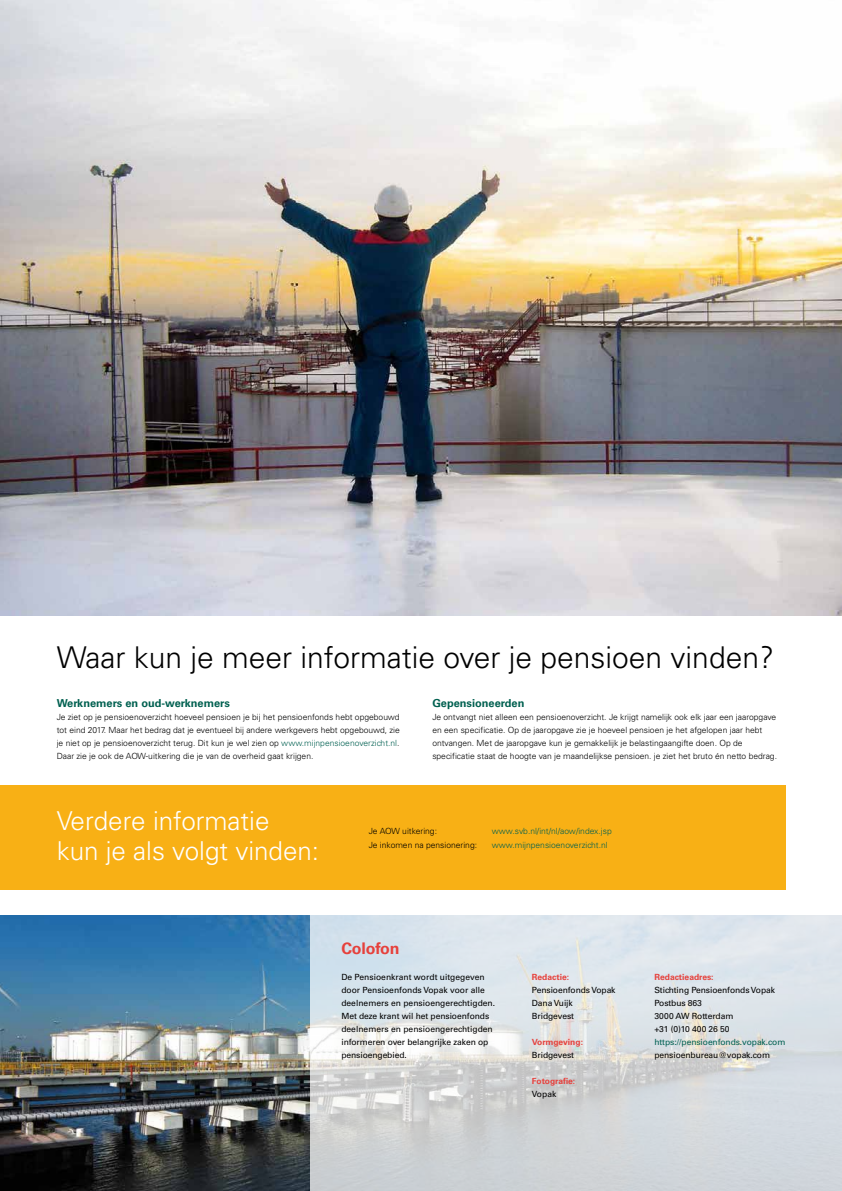
<style>
.page{position:relative;width:842px;height:1191px;background:#fff}
.page>*{position:absolute;margin:0;border:0;box-sizing:border-box;transform-origin:0 0}
.t1{font:300 30px "Univers";color:#000}
.t2{font:300 26px/30px "Univers";color:#fff}
.t3{font:700 16px "Univers";letter-spacing:-.01em;color:#e6413c}
.t4{font:700 11px "Univers";color:#006050}
.t5{font:300 8.5px/13px "Univers";color:#000;text-align:justify}
.t6{font:8.5px/13px "Univers";letter-spacing:-.01em;color:#000}
.t7{font:300 8.5px "Univers";color:#006051}
.t8{font:700 8.5px "Univers";color:#e6413c}
.t9{font:8.5px "Univers";letter-spacing:-.01em;color:#006051}
.s1{color:#006051}
</style>
<div class="page">
<img style="left:0;top:915px;width:310px;height:276px">
<svg style="left:310px;top:915px;width:532px;height:276px;background:#d7dde0"></svg>
<img style="left:0;top:0;width:842px;height:616px">
<div style="left:0;top:785px;width:785px;height:104px;background:#f8b015"></div>
<h1 class="t1" style="left:57px;top:639px;width:719px">Waar kun je meer informatie over je pensioen vinden?</h1>
<p class="t4" style="left:57px;top:696px;width:175px">Werknemers en oud-werknemers</p>
<p class="t5" style="left:57px;top:710px;width:345px">Je ziet op je pensioenoverzicht hoeveel pensioen je bij het pensioenfonds hebt opgebouwd tot eind 2017. Maar het bedrag dat je eventueel bij andere werkgevers hebt opgebouwd, zie je niet op je pensioenoverzicht terug. Dit kun je wel zien op <span class="s1">www.mijnpensioenoverzicht.nl</span>.<br>Daar zie je ook de AOW-uitkering die je van de overheid gaat krijgen.</p>
<p class="t4" style="left:432px;top:696px;width:94px">Gepensioneerden</p>
<p class="t5" style="left:432px;top:710px;width:346px;text-align:left">Je ontvangt niet alleen een pensioenoverzicht. Je krijgt namelijk ook elk jaar een jaaropgave en een specificatie. Op de jaaropgave zie je hoeveel pensioen je het afgelopen jaar hebt ontvangen. Met de jaaropgave kun je gemakkelijk je belastingaangifte doen. Op de specificatie staat de hoogte van je maandelijkse pensioen. je ziet het bruto én netto bedrag.</p>
<h2 class="t2" style="left:57px;top:806px;width:264px">Verdere informatie<br>kun je als volgt vinden:</h2>
<p class="t5" style="left:369px;top:824px;width:70px">Je AOW uitkering:</p>
<p class="t7" style="left:492px;top:825px;width:121px">www.svb.nl/int/nl/aow/index.jsp</p>
<p class="t5" style="left:369px;top:839px;width:110px">Je inkomen na pensionering:</p>
<p class="t7" style="left:492px;top:840px;width:117px">www.mijnpensioenoverzicht.nl</p>
<h3 class="t3" style="left:341px;top:939px;width:60px">Colofon</h3>
<p class="t6" style="left:341px;top:970px;width:155px">De Pensioenkrant wordt uitgegeven door Pensioenfonds Vopak voor alle deelnemers en pensioengerechtigden.<br>Met deze krant wil het pensioenfonds deelnemers en pensioengerechtigden informeren over belangrijke zaken op pensioengebied.</p>
<p class="t8" style="left:532px;top:972px;width:39px">Redactie:</p>
<p class="t6" style="left:532px;top:983px;width:85px">Pensioenfonds Vopak<br>Dana Vuijk<br>Bridgevest</p>
<p class="t8" style="left:532px;top:1037px;width:53px">Vormgeving:</p>
<p class="t6" style="left:532px;top:1048px;width:44px">Bridgevest</p>
<p class="t8" style="left:532px;top:1076px;width:45px">Fotografie:</p>
<p class="t6" style="left:532px;top:1087px;width:26px">Vopak</p>
<p class="t8" style="left:654px;top:972px;width:61px">Redactieadres:</p>
<p class="t6" style="left:654px;top:983px;width:122px">Stichting Pensioenfonds Vopak<br>Postbus 863<br>3000 AW Rotterdam<br>+31 (0)10 400 26 50</p>
<p class="t9" style="left:654px;top:1037px;width:132px">https://pensioenfonds.vopak.com</p>
<p class="t6" style="left:654px;top:1048px;width:117px">pensioenbureau@vopak.com</p>
</div>
